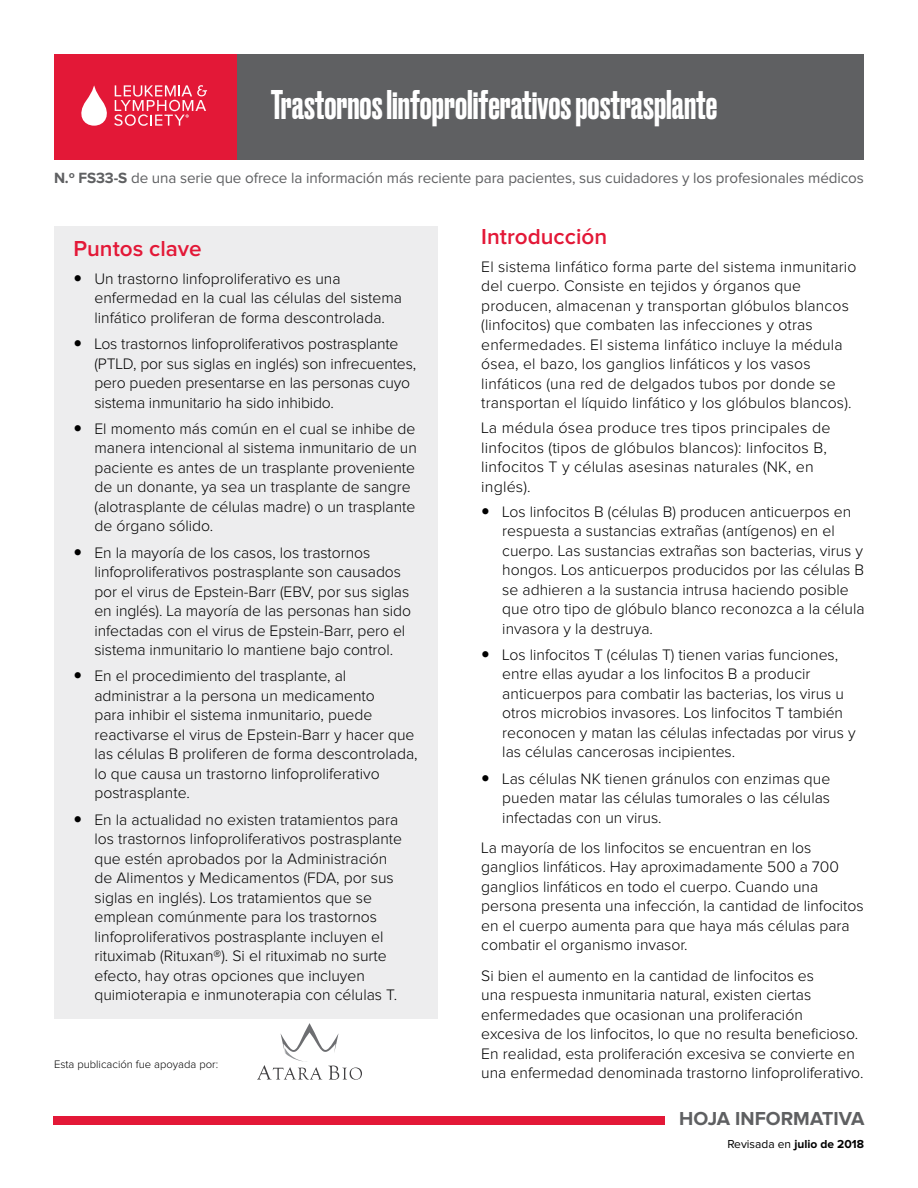
<style>
.page{position:relative;width:918px;height:1188px;background:#fff}
.page>*{position:absolute;margin:0;border:0;box-sizing:border-box;transform-origin:0 0}
.t1{font:500 39px "Druk";color:#fff}
.t2{font:600 22.5px "Proxima Nova";color:#e31837}
.t3{font:700 19.5px "Proxima Nova";color:#5f6062}
.t4{font:300 15.75px/19.5px "Proxima Nova";color:#000}
.t5{font:15.3px "Proxima Nova";letter-spacing:-.01em;color:#5f6062}
.t6{font:700 12px "Proxima Nova";color:#000}
.t7{font:300 11.25px "Proxima Nova";color:#000}
.s1{font-weight:700}
.s2{font-weight:400}
</style>
<div class="page">
<div style="left:54px;top:226px;width:383px;height:792px;background:#ededee"></div>
<div style="left:230px;top:54px;width:634px;height:106px;background:#5f6062"></div>
<div style="left:54px;top:54px;width:183px;height:106px;background:#e31837"></div>
<svg style="left:81px;top:85px;width:126px;height:41px"></svg>
<div style="left:54px;top:1116px;width:611px;height:9px;background:#e31837"></div>
<svg style="left:257px;top:1023px;width:105px;height:57px"></svg>
<h1 class="t1" style="left:271px;top:78px;width:448px">Trastornos linfoproliferativos postrasplante</h1>
<p class="t5" style="left:54px;top:171px;width:811px"><span class="s1">N.º FS33-S</span> de una serie que ofrece la información más reciente para pacientes, sus cuidadores y los profesionales médicos</p>
<h2 class="t2" style="left:73px;top:238px;width:130px">Puntos clave</h2>
<p class="t4" style="left:94px;top:270px;width:309px">Un trastorno linfoproliferativo es una enfermedad en la cual las células del sistema linfático proliferan de forma descontrolada.</p>
<p class="t4" style="left:94px;top:335px;width:323px">Los trastornos linfoproliferativos postrasplante (PTLD, por sus siglas en inglés) son infrecuentes, pero pueden presentarse en las personas cuyo sistema inmunitario ha sido inhibido.</p>
<p class="t4" style="left:94px;top:420px;width:324px">El momento más común en el cual se inhibe de manera intencional al sistema inmunitario de un paciente es antes de un trasplante proveniente de un donante, ya sea un trasplante de sangre (alotrasplante de células madre) o un trasplante de órgano sólido.</p>
<p class="t4" style="left:94px;top:543px;width:318px">En la mayoría de los casos, los trastornos linfoproliferativos postrasplante son causados por el virus de Epstein-Barr (EBV, por sus siglas en inglés). La mayoría de las personas han sido infectadas con el virus de Epstein-Barr, pero el sistema inmunitario lo mantiene bajo control.</p>
<p class="t4" style="left:94px;top:667px;width:325px">En el procedimiento del trasplante, al administrar a la persona un medicamento<br>para inhibir el sistema inmunitario, puede reactivarse el virus de Epstein-Barr y hacer que las células B proliferen de forma descontrolada, lo que causa un trastorno linfoproliferativo postrasplante.</p>
<p class="t4" style="left:94px;top:810px;width:309px">En la actualidad no existen tratamientos para los trastornos linfoproliferativos postrasplante que estén aprobados por la Administración de Alimentos y Medicamentos (FDA, por sus siglas en inglés). Los tratamientos que se emplean comúnmente para los trastornos linfoproliferativos postrasplante incluyen el rituximab (Rituxan®). Si el rituximab no surte efecto, hay otras opciones que incluyen quimioterapia e inmunoterapia con células T.</p>
<p class="t7" style="left:54px;top:1059px;width:166px">Esta publicación fue apoyada por:</p>
<h2 class="t2" style="left:481px;top:226px;width:127px">Introducción</h2>
<p class="t4" style="left:481px;top:257px;width:377px">El sistema linfático forma parte del sistema inmunitario del cuerpo. Consiste en tejidos y órganos que producen, almacenan y transportan glóbulos blancos (linfocitos) que combaten las infecciones y otras enfermedades. El sistema linfático incluye la médula ósea, el bazo, los ganglios linfáticos y los vasos linfáticos (una red de delgados tubos por donde se transportan el líquido linfático y los glóbulos blancos).</p>
<p class="t4" style="left:481px;top:419px;width:351px">La médula ósea produce tres tipos principales de linfocitos (tipos de glóbulos blancos): linfocitos B, linfocitos T y células asesinas naturales (NK, en inglés).</p>
<p class="t4" style="left:502px;top:502px;width:364px">Los linfocitos B (células B) producen anticuerpos en respuesta a sustancias extrañas (antígenos) en el cuerpo. Las sustancias extrañas son bacterias, virus y hongos. Los anticuerpos producidos por las células B se adhieren a la sustancia intrusa haciendo posible que otro tipo de glóbulo blanco reconozca a la célula invasora y la destruya.</p>
<p class="t4" style="left:502px;top:645px;width:355px">Los linfocitos T (células T) tienen varias funciones, entre ellas ayudar a los linfocitos B a producir anticuerpos para combatir las bacterias, los virus u otros microbios invasores. Los linfocitos T también reconocen y matan las células infectadas por virus y las células cancerosas incipientes.</p>
<p class="t4" style="left:502px;top:769px;width:330px;text-align:justify">Las células NK tienen gránulos con enzimas que pueden matar las células tumorales o las células infectadas con un virus.</p>
<p class="t4" style="left:481px;top:839px;width:384px">La mayoría de los linfocitos se encuentran en los ganglios linfáticos. Hay aproximadamente 500 a 700 ganglios linfáticos en todo el cuerpo. Cuando una persona presenta una infección, la cantidad de linfocitos en el cuerpo aumenta para que haya más células para combatir el organismo invasor.</p>
<p class="t4" style="left:481px;top:966px;width:384px">Si bien el aumento en la cantidad de linfocitos es<br>una respuesta inmunitaria natural, existen ciertas enfermedades que ocasionan una proliferación excesiva de los linfocitos, lo que no resulta beneficioso.<br>En realidad, esta proliferación excesiva se convierte en una enfermedad denominada trastorno linfoproliferativo.</p>
<p class="t3" style="left:679px;top:1110px;width:187px">HOJA INFORMATIVA</p>
<p class="t6" style="left:727px;top:1138px;width:138px"><span class="s2">Revisada en</span> julio de 2018</p>
</div>
